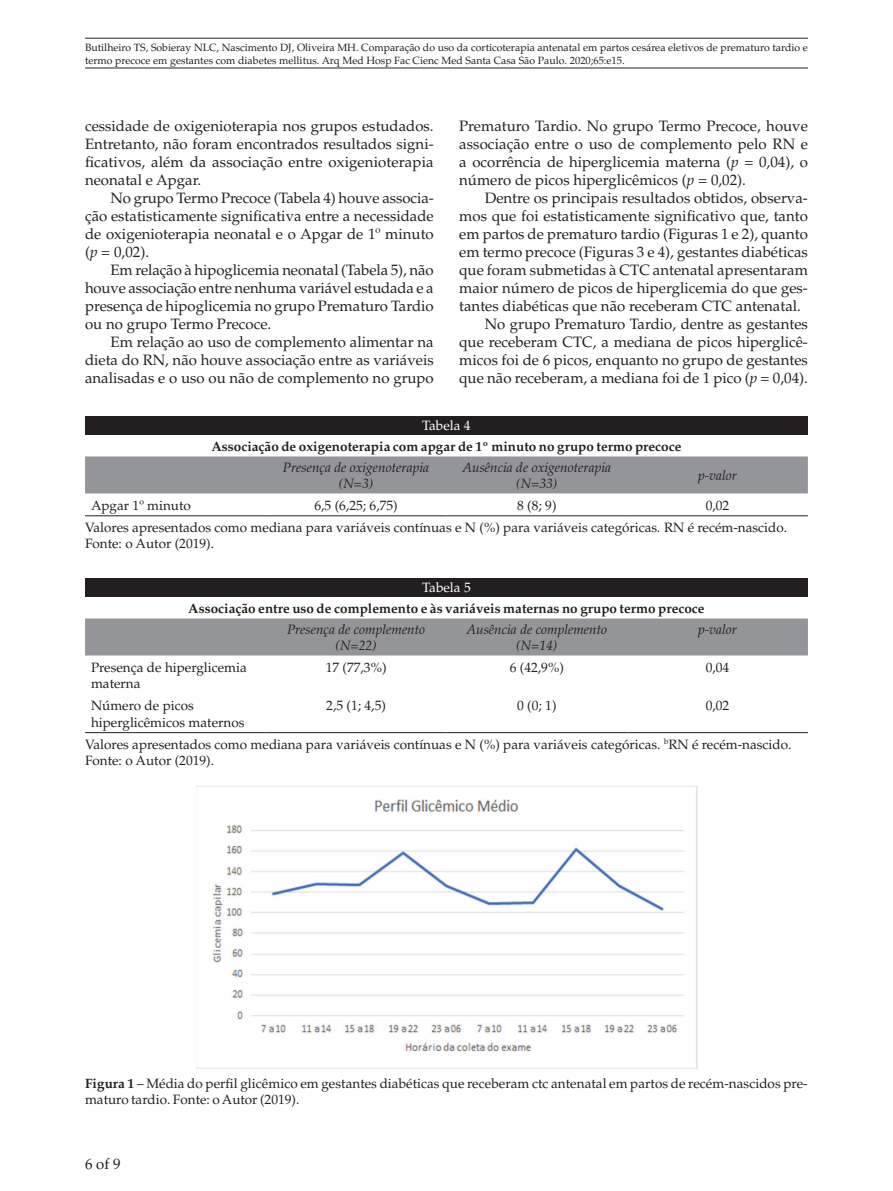
<style>
.page{position:relative;width:893px;height:1191px;background:#fff}
.page>*{position:absolute;margin:0;border:0;box-sizing:border-box;transform-origin:0 0}
.t1{font:15px/18px "Palatino";color:#231f20;text-align:justify}
.t2{font:13.5px/16.2px "Palatino";color:#231f20}
.t3{font:700 13.5px "Palatino";color:#231f20}
.t4{font:italic 13.5px/15.3px "Palatino";color:#231f20;text-align:center}
.t5{font:13.5px "Palatino";color:#fff}
.t6{font:10.5px/13.5px "Palatino";color:#231f20}
.s1{font-style:italic}
.s2{font-weight:700}
</style>
<div class="page">
<hr style="left:85px;top:38px;width:723px;height:1px;background:#231f20">
<hr style="left:85px;top:68px;width:723px;height:1px;background:#231f20">
<div style="left:85px;top:416px;width:723px;height:18px;background:#231f20"></div>
<div style="left:85px;top:456px;width:723px;height:37px;background:#939598"></div>
<hr style="left:85px;top:515px;width:181px;height:1px;background:#231f20">
<hr style="left:266px;top:515px;width:180px;height:1px;background:#231f20">
<hr style="left:446px;top:515px;width:181px;height:1px;background:#231f20">
<hr style="left:627px;top:515px;width:181px;height:1px;background:#231f20">
<div style="left:85px;top:578px;width:723px;height:18px;background:#231f20"></div>
<div style="left:85px;top:618px;width:723px;height:37px;background:#939598"></div>
<hr style="left:85px;top:732px;width:181px;height:1px;background:#231f20">
<hr style="left:266px;top:732px;width:180px;height:1px;background:#231f20">
<hr style="left:446px;top:732px;width:181px;height:1px;background:#231f20">
<hr style="left:627px;top:732px;width:181px;height:1px;background:#231f20">
<img style="left:196px;top:786px;width:501px;height:282px">
<p class="t6" style="left:85px;top:40px;width:724px">Butilheiro TS, Sobieray NLC, Nascimento DJ, Oliveira MH. Comparação do uso da corticoterapia antenatal em partos cesárea eletivos de prematuro tardio e termo precoce em gestantes com diabetes mellitus. Arq Med Hosp Fac Cienc Med Santa Casa São Paulo. 2020;65:e15.</p>
<p class="t1" style="left:85px;top:117px;width:350px">cessidade de oxigenioterapia nos grupos estudados.<br>Entretanto, não foram encontrados resultados signi&shy;ficativos, além da associação entre oxigenioterapia neonatal e Apgar.</p>
<p class="t1" style="left:85px;top:189px;width:350px;text-indent:26px">No grupo Termo Precoce (Tabela 4) houve associa&shy;ção estatisticamente significativa entre a necessidade de oxigenioterapia neonatal e o Apgar de 1º minuto (<span class="s1">p</span> = 0,02).</p>
<p class="t1" style="left:85px;top:261px;width:350px;text-indent:26px">Em relação à hipoglicemia neonatal (Tabela 5), não houve associação entre nenhuma variável estudada e a presença de hipoglicemia no grupo Prematuro Tardio ou no grupo Termo Precoce.</p>
<p class="t1" style="left:85px;top:333px;width:350px;text-indent:26px">Em relação ao uso de complemento alimentar na dieta do RN, não houve associação entre as variáveis analisadas e o uso ou não de complemento no grupo</p>
<p class="t1" style="left:459px;top:117px;width:350px">Prematuro Tardio. No grupo Termo Precoce, houve associação entre o uso de complemento pelo RN e a ocorrência de hiperglicemia materna (<span class="s1">p</span> = 0,04), o número de picos hiperglicêmicos (<span class="s1">p</span> = 0,02).</p>
<p class="t1" style="left:485px;top:189px;width:325px">Dentre os principais resultados obtidos, observa-</p>
<p class="t1" style="left:459px;top:207px;width:350px">mos que foi estatisticamente significativo que, tanto</p>
<p class="t1" style="left:459px;top:225px;width:350px">em partos de prematuro tardio (Figuras 1 e 2), quanto</p>
<p class="t1" style="left:459px;top:243px;width:350px">em termo precoce (Figuras 3 e 4), gestantes diabéticas</p>
<p class="t1" style="left:459px;top:261px;width:350px">que foram submetidas à CTC antenatal apresentaram</p>
<p class="t1" style="left:459px;top:279px;width:350px">maior número de picos de hiperglicemia do que ges-</p>
<p class="t1" style="left:459px;top:297px;width:343px">tantes diabéticas que não receberam CTC antenatal.</p>
<p class="t1" style="left:485px;top:315px;width:325px">No grupo Prematuro Tardio, dentre as gestantes</p>
<p class="t1" style="left:459px;top:333px;width:350px">que receberam CTC, a mediana de picos hiperglicê-</p>
<p class="t1" style="left:459px;top:351px;width:350px">micos foi de 6 picos, enquanto no grupo de gestantes</p>
<p class="t1" style="left:459px;top:369px;width:350px">que não receberam, a mediana foi de 1 pico (<span class="s1">p</span> = 0,04).</p>
<p class="t5" style="left:422px;top:418px;width:50px">Tabela 4</p>
<p class="t3" style="left:211px;top:438px;width:472px">Associação de oxigenoterapia com apgar de 1º minuto no grupo termo precoce</p>
<p class="t4" style="left:283px;top:460px;width:148px">Presença de oxigenoterapia (N=3)</p>
<p class="t4" style="left:462px;top:460px;width:150px">Ausência de oxigenoterapia (N=33)</p>
<p class="t4" style="left:698px;top:468px;width:40px">p-valor</p>
<p class="t2" style="left:91px;top:497px;width:101px">Apgar 1º minuto</p>
<p class="t2" style="left:314px;top:497px;width:85px">6,5 (6,25; 6,75)</p>
<p class="t2" style="left:517px;top:497px;width:41px">8 (8; 9)</p>
<p class="t2" style="left:85px;top:494px;width:704px;line-height:22.4px;text-indent:621px">0,02<br>Valores apresentados como mediana para variáveis contínuas e N (%) para variáveis categóricas<span class="s1">.</span> RN é recém-nascido.</p>
<p class="t2" style="left:85px;top:536px;width:131px">Fonte: o Autor (2019).</p>
<p class="t5" style="left:422px;top:580px;width:50px">Tabela 5</p>
<p class="t3" style="left:188px;top:600px;width:518px">Associação entre uso de complemento e às variáveis maternas no grupo termo precoce</p>
<p class="t4" style="left:287px;top:622px;width:140px">Presença de complemento (N=22)</p>
<p class="t4" style="left:466px;top:622px;width:142px">Ausência de complemento (N=14)</p>
<p class="t4" style="left:698px;top:622px;width:40px">p-valor</p>
<p class="t2" style="left:91px;top:659px;width:157px">Presença de hiperglicemia materna</p>
<p class="t2" style="left:326px;top:659px;width:62px">17 (77,3%)</p>
<p class="t2" style="left:510px;top:659px;width:56px">6 (42,9%)</p>
<p class="t2" style="left:706px;top:659px;width:25px">0,04</p>
<p class="t2" style="left:91px;top:698px;width:155px">Número de picos hiperglicêmicos maternos</p>
<p class="t2" style="left:326px;top:698px;width:61px">2,5 (1; 4,5)</p>
<p class="t2" style="left:517px;top:698px;width:41px">0 (0; 1)</p>
<p class="t2" style="left:706px;top:698px;width:25px">0,02</p>
<p class="t2" style="left:85px;top:736px;width:708px">Valores apresentados como mediana para variáveis contínuas e N (%) para variáveis categóricas. <sup>b</sup>RN é recém-nascido.<br>Fonte: o Autor (2019).</p>
<p class="t2" style="left:85px;top:1075px;width:724px"><span class="s2">Figura 1</span> – Média do perfil glicêmico em gestantes diabéticas que receberam ctc antenatal em partos de recém-nascidos pre&shy;maturo tardio. Fonte: o Autor (2019).</p>
<p class="t1" style="left:85px;top:1155px;width:37px">6 of 9</p>
</div>
